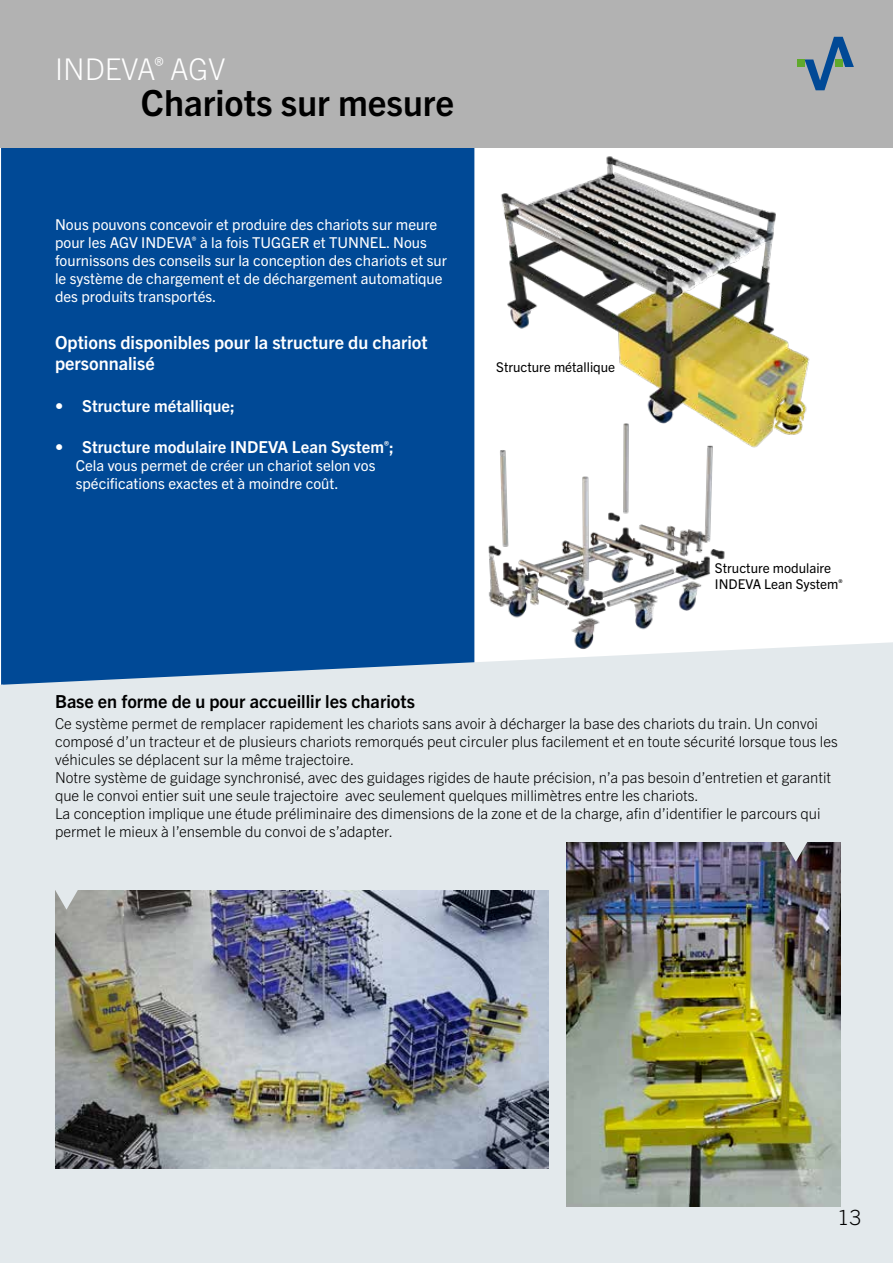
<style>
.page{position:relative;width:893px;height:1263px;background:#fff}
.page>*{position:absolute;margin:0;border:0;box-sizing:border-box;transform-origin:0 0}
.t1{font:700 36px "Trade Gothic Next LT Pro";color:#000}
.t2{font:300 30px "Trade Gothic Next LT Pro";color:#fff}
.t3{font:300 21px "Trade Gothic Next LT Pro";color:#000}
.t4{font:700 18px/21.6px "Trade Gothic Next LT Pro";color:#fff}
.t5{font:700 18px "Trade Gothic Next LT Pro";color:#000}
.t6{font:700 16.5px "Trade Gothic Next LT Pro";color:#fff}
.t7{font:300 15px/18px "Trade Gothic Next LT Pro";color:#000}
.t8{font:15px/18px "Trade Gothic Next LT Pro";color:#fff}
.t9{font:13.5px/16.2px "Trade Gothic Next LT Pro";color:#000}
</style>
<div class="page">
<div style="left:1px;top:148px;width:473px;height:494px;background:#004996"></div>
<div style="left:0;top:0;width:893px;height:148px;background:#b2b2b2"></div>
<svg style="left:804px;top:37px;width:50px;height:53px"></svg>
<div style="left:835px;top:59px;width:7px;height:8px;background:#60a92c"></div>
<div style="left:797px;top:59px;width:7px;height:8px;background:#60a92c"></div>
<img style="left:500px;top:156px;width:310px;height:267px">
<div style="left:0;top:642px;width:893px;height:621px;background:#e3e9ec"></div>
<img style="left:567px;top:842px;width:273px;height:365px">
<img style="left:405px;top:423px;width:402px;height:226px">
<svg style="left:784px;top:842px;width:23px;height:20px"></svg>
<img style="left:55px;top:890px;width:494px;height:278px">
<svg style="left:55px;top:890px;width:23px;height:20px"></svg>
<h2 class="t2" style="left:55px;top:49px;width:171px">INDEVA<sup>®</sup> AGV</h2>
<h1 class="t1" style="left:141px;top:78px;width:315px">Chariots sur mesure</h1>
<p class="t8" style="left:55px;top:214px;width:393px">Nous pouvons concevoir et produire des chariots sur meure pour les AGV INDEVA<sup>®</sup> à la fois TUGGER et TUNNEL. Nous fournissons des conseils sur la conception des chariots et sur le système de chargement et de déchargement automatique des produits transportés.</p>
<p class="t4" style="left:55px;top:330px;width:374px">Options disponibles pour la structure du chariot personnalisé</p>
<p class="t6" style="left:55px;top:394px;width:181px">• Structure métallique;</p>
<p class="t6" style="left:55px;top:436px;width:340px">• Structure modulaire INDEVA Lean System<sup>®</sup>;</p>
<p class="t8" style="left:76px;top:456px;width:301px">Cela vous permet de créer un chariot selon vos spécifications exactes et à moindre coût.</p>
<p class="t9" style="left:496px;top:358px;width:121px">Structure métallique</p>
<p class="t9" style="left:715px;top:559px;width:129px">Structure modulaire<br>INDEVA Lean System<sup>®</sup></p>
<p class="t5" style="left:55px;top:688px;width:361px">Base en forme de u pour accueillir les chariots</p>
<p class="t7" style="left:55px;top:713px;width:784px">Ce système permet de remplacer rapidement les chariots sans avoir à décharger la base des chariots du train. Un convoi composé d’un tracteur et de plusieurs chariots remorqués peut circuler plus facilement et en toute sécurité lorsque tous les véhicules se déplacent sur la même trajectoire.<br>Notre système de guidage synchronisé, avec des guidages rigides de haute précision, n’a pas besoin d’entretien et garantit que le convoi entier suit une seule trajectoire avec seulement quelques millimètres entre les chariots.<br>La conception implique une étude préliminaire des dimensions de la zone et de la charge, afin d’identifier le parcours qui permet le mieux à l’ensemble du convoi de s’adapter.</p>
<h3 class="t3" style="left:837px;top:1203px;width:25px">13</h3>
</div>
